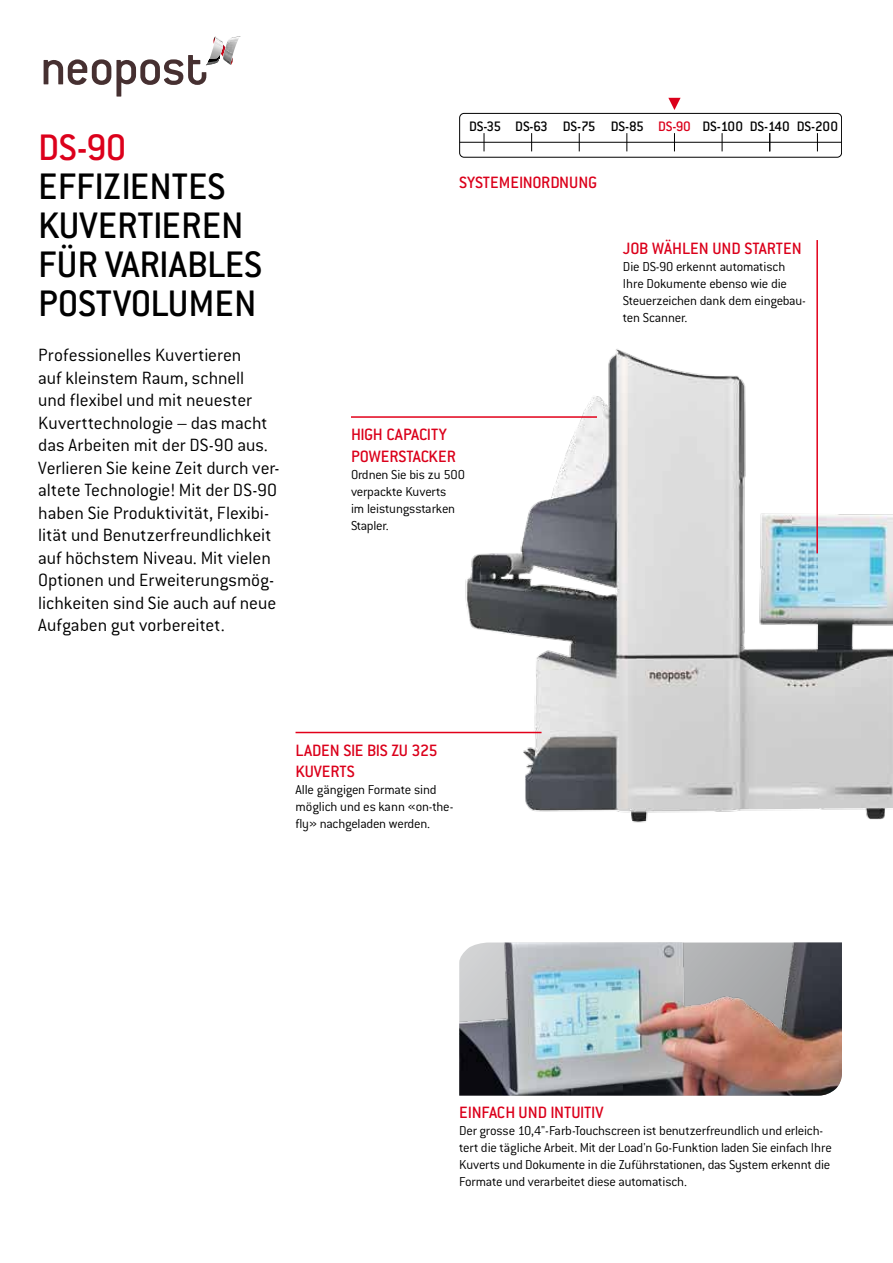
<style>
.page{position:relative;width:893px;height:1263px;background:#fff}
.page>*{position:absolute;margin:0;border:0;box-sizing:border-box;transform-origin:0 0}
.t1{font:500 40.5px/39px "Conduit ITC";color:#000}
.t2{font:500 40.5px "Conduit ITC";color:#dc001b}
.t3{font:300 19.5px/22.5px "Conduit ITC";letter-spacing:-.005em;color:#000}
.t4{font:500 18px/21.6px "Conduit ITC";letter-spacing:-.01em;color:#db001b}
.t5{font:500 15px "Conduit ITC";letter-spacing:-.015em;color:#000}
.t6{font:300 14.25px/17.1px "Conduit ITC";letter-spacing:-.015em;color:#000}
.s1{color:#db001b}
</style>
<div class="page">
<svg style="left:44px;top:36px;width:197px;height:61px"></svg>
<img style="left:455px;top:349px;width:438px;height:474px">
<hr style="left:296px;top:732px;width:245px;height:1px;background:#e2001a">
<hr style="left:351px;top:416px;width:246px;height:2px;background:#e2001a">
<hr style="left:816px;top:240px;width:2px;height:313px;background:#e2001a">
<img style="left:459px;top:942px;width:383px;height:153px">
<div style="left:459px;top:113px;width:383px;height:45px;border:1px solid #000;border-radius:4px"></div>
<hr style="left:460px;top:142px;width:382px;height:1px;background:#000">
<svg style="left:484px;top:133px;width:1px;height:18px"></svg>
<svg style="left:531px;top:133px;width:1px;height:18px"></svg>
<svg style="left:579px;top:133px;width:1px;height:18px"></svg>
<svg style="left:626px;top:133px;width:1px;height:18px"></svg>
<svg style="left:674px;top:133px;width:1px;height:18px"></svg>
<svg style="left:722px;top:133px;width:1px;height:18px"></svg>
<svg style="left:769px;top:133px;width:1px;height:18px"></svg>
<svg style="left:817px;top:133px;width:1px;height:18px"></svg>
<svg style="left:668px;top:98px;width:13px;height:12px"></svg>
<h1 class="t2" style="left:38px;top:124px;width:90px">DS-90</h1>
<h1 class="t1" style="left:38px;top:166px;width:220px">EFFIZIENTES<br>KUVERTIEREN<br>FÜR VARIABLES<br>POSTVOLUMEN</h1>
<p class="t3" style="left:38px;top:344px;width:243px">Professionelles Kuvertieren<br>auf kleinstem Raum, schnell<br>und flexibel und mit neuester<br>Kuverttechnologie – das macht das Arbeiten mit der DS-90 aus.<br>Verlieren Sie keine Zeit durch ver&shy;altete Technologie! Mit der DS-90 haben Sie Produktivität, Flexibi&shy;lität und Benutzerfreundlichkeit auf höchstem Niveau. Mit vielen<br>Optionen und Erweiterungsmög&shy;lichkeiten sind Sie auch auf neue<br>Aufgaben gut vorbereitet.</p>
<p class="t5" style="left:469px;top:118px;width:370px">DS-35 DS-63 DS-75 DS-85 <span class="s1">DS-90</span> DS-100 DS-140 DS-200</p>
<p class="t4" style="left:459px;top:171px;width:139px">SYSTEMEINORDNUNG</p>
<p class="t4" style="left:623px;top:237px;width:180px">JOB WÄHLEN UND STARTEN</p>
<p class="t6" style="left:623px;top:258px;width:184px">Die DS-90 erkennt automatisch<br>Ihre Dokumente ebenso wie die<br>Steuerzeichen dank dem eingebau&shy;ten Scanner.</p>
<p class="t4" style="left:351px;top:423px;width:106px">HIGH CAPACITY<br>POWE RSTACKE R</p>
<p class="t6" style="left:351px;top:466px;width:116px">Ordnen Sie bis zu 500 verpackte Kuverts<br>im leistungsstarken<br>Stapler.</p>
<p class="t4" style="left:296px;top:739px;width:144px">LADE N SIE BIS ZU 325<br>KUVERTS</p>
<p class="t6" style="left:296px;top:781px;width:159px">Alle gängigen Formate sind möglich und es kann «on-the&shy;fly» nachgeladen werden.</p>
<p class="t4" style="left:459px;top:1101px;width:146px">EINFACH UND INTUITIV</p>
<p class="t6" style="left:459px;top:1122px;width:374px">Der grosse 10,4"-Farb-Touchscreen ist benutzerfreundlich und erleich&shy;tert die tägliche Arbeit. Mit der Load'n Go-Funktion laden Sie einfach Ihre Kuverts und Dokumente in die Zuführstationen, das System erkennt die Formate und verarbeitet diese automatisch.</p>
</div>
